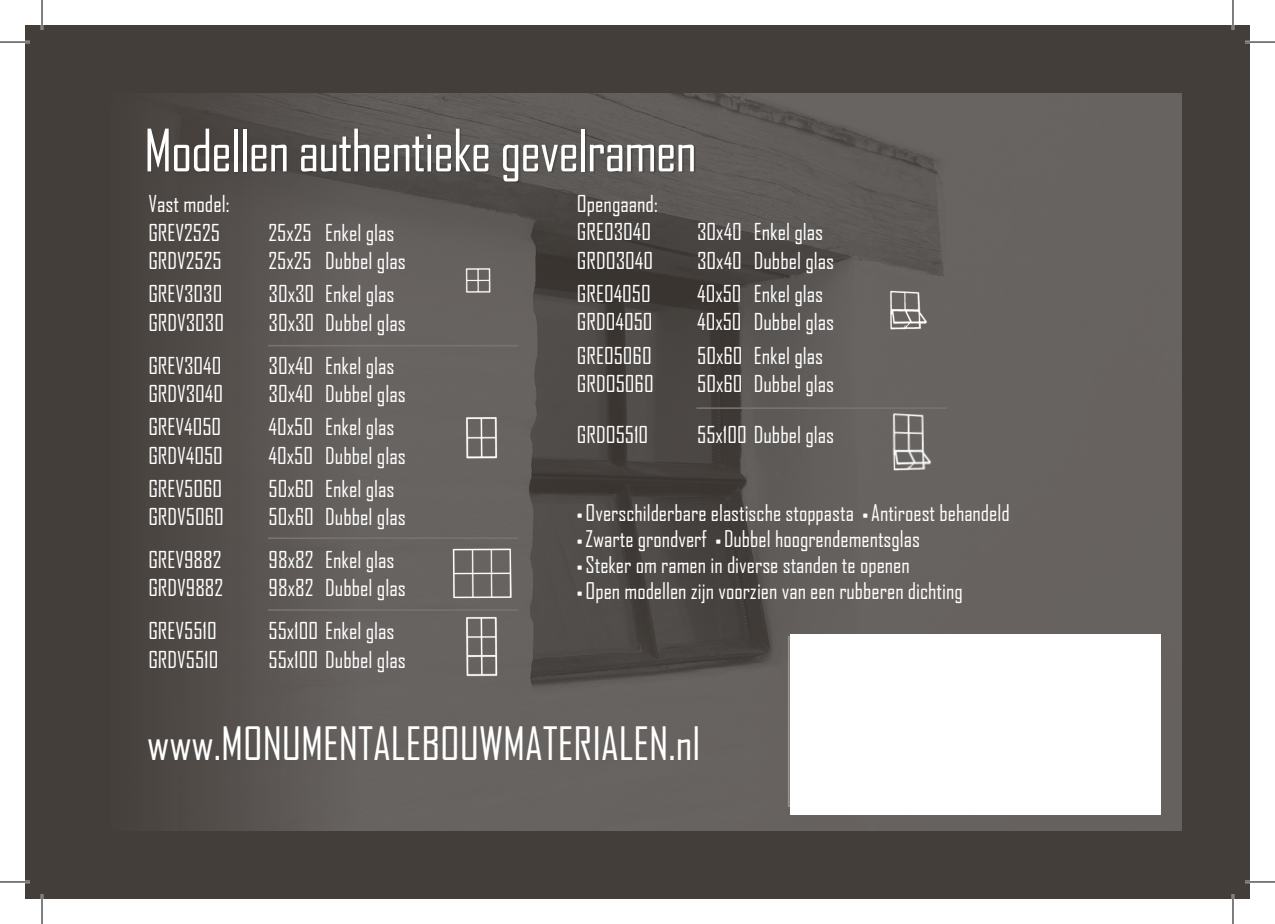
<style>
.page{position:relative;width:1275px;height:924px;background:#fff}
.page>*{position:absolute;margin:0;border:0;box-sizing:border-box;transform-origin:0 0}
.t1{font:56px "Agency FB";letter-spacing:-.02em;color:#fff}
.t2{font:44px "Agency FB";color:#fff}
.t3{font:22.4px "Agency FB";color:#fff}
.t4{font:22px "Agency FB";color:#fff}
.s1{font-size:14px}
</style>
<div class="page">
<div style="left:25px;top:25px;width:1225px;height:873px;background:#443e3a"></div>
<img style="left:170px;top:93px;width:1012px;height:737px">
<div style="left:147px;top:128px;width:549px;height:55px;background:#1a1a18;opacity:.35"></div>
<hr style="left:696px;top:407px;width:251px;height:2px;background:#79726f">
<img style="left:888px;top:289px;width:40px;height:41px">
<hr style="left:268px;top:345px;width:250px;height:1px;background:#79726f">
<hr style="left:268px;top:537px;width:250px;height:1px;background:#79726f">
<hr style="left:268px;top:609px;width:250px;height:1px;background:#79726f">
<img style="left:461px;top:264px;width:32px;height:32px">
<img style="left:464px;top:416px;width:34px;height:43px">
<img style="left:464px;top:615px;width:34px;height:63px">
<img style="left:452px;top:548px;width:59px;height:50px">
<img style="left:883px;top:411px;width:49px;height:61px">
<hr style="left:0;top:41px;width:30px;height:2px;background:#fff">
<hr style="left:1245px;top:41px;width:30px;height:2px;background:#fff">
<hr style="left:0;top:880px;width:30px;height:2px;background:#fff">
<hr style="left:1245px;top:880px;width:30px;height:2px;background:#fff">
<hr style="left:41px;top:0;width:2px;height:30px;background:#fff">
<hr style="left:41px;top:893px;width:2px;height:30px;background:#fff">
<hr style="left:1231px;top:0;width:3px;height:30px;background:#fff">
<hr style="left:1231px;top:893px;width:3px;height:30px;background:#fff">
<hr style="left:0;top:42px;width:30px;height:1px;background:#000">
<hr style="left:1245px;top:42px;width:30px;height:1px;background:#000">
<hr style="left:0;top:881px;width:30px;height:1px;background:#000">
<hr style="left:1245px;top:881px;width:30px;height:1px;background:#000">
<hr style="left:42px;top:0;width:1px;height:30px;background:#000">
<hr style="left:42px;top:893px;width:1px;height:30px;background:#000">
<hr style="left:1232px;top:0;width:1px;height:30px;background:#000">
<hr style="left:1232px;top:893px;width:1px;height:30px;background:#000">
<div style="left:790px;top:633px;width:371px;height:181px;background:#fff"></div>
<p class="t1" style="left:144px;top:116px;width:554px">Modellen authentieke gevelramen</p>
<p class="t3" style="left:577px;top:190px;width:82px">Opengaand:</p>
<p class="t3" style="left:577px;top:218px;width:76px">GRE03040</p>
<p class="t3" style="left:697px;top:218px;width:127px">30x40 Enkel glas</p>
<p class="t3" style="left:577px;top:246px;width:78px">GRDO3040</p>
<p class="t3" style="left:697px;top:246px;width:139px">30x40 Dubbel glas</p>
<p class="t3" style="left:577px;top:280px;width:75px">GRE04050</p>
<p class="t3" style="left:697px;top:280px;width:127px">40x50 Enkel glas</p>
<p class="t3" style="left:577px;top:308px;width:77px">GRD04050</p>
<p class="t3" style="left:697px;top:308px;width:139px">40x50 Dubbel glas</p>
<p class="t3" style="left:577px;top:341px;width:76px">GRE05060</p>
<p class="t3" style="left:697px;top:341px;width:127px">50x60 Enkel glas</p>
<p class="t3" style="left:577px;top:369px;width:78px">GRDO5060</p>
<p class="t3" style="left:697px;top:369px;width:139px">50x60 Dubbel glas</p>
<p class="t3" style="left:577px;top:420px;width:73px">GRDO5510</p>
<p class="t3" style="left:697px;top:420px;width:139px">55x100 Dubbel glas</p>
<p class="t3" style="left:148px;top:190px;width:83px">Vast model:</p>
<p class="t3" style="left:148px;top:218px;width:73px">GREV2525</p>
<p class="t3" style="left:268px;top:218px;width:127px">25x25 Enkel glas</p>
<p class="t3" style="left:148px;top:247px;width:75px">GRDV2525</p>
<p class="t3" style="left:268px;top:247px;width:139px">25x25 Dubbel glas</p>
<p class="t3" style="left:148px;top:280px;width:76px">GREV3030</p>
<p class="t3" style="left:268px;top:280px;width:127px">30x30 Enkel glas</p>
<p class="t3" style="left:148px;top:308px;width:77px">GRDV3030</p>
<p class="t3" style="left:268px;top:308px;width:139px">30x30 Dubbel glas</p>
<p class="t3" style="left:148px;top:351px;width:75px">GREV3040</p>
<p class="t3" style="left:268px;top:351px;width:127px">30x40 Enkel glas</p>
<p class="t3" style="left:148px;top:380px;width:76px">GRDV3040</p>
<p class="t3" style="left:268px;top:380px;width:139px">30x40 Dubbel glas</p>
<p class="t3" style="left:148px;top:413px;width:74px">GREV4050</p>
<p class="t3" style="left:268px;top:413px;width:127px">40x50 Enkel glas</p>
<p class="t3" style="left:148px;top:441px;width:76px">GRDV4050</p>
<p class="t3" style="left:268px;top:441px;width:139px">40x50 Dubbel glas</p>
<p class="t3" style="left:148px;top:474px;width:75px">GREV5060</p>
<p class="t3" style="left:268px;top:474px;width:127px">50x60 Enkel glas</p>
<p class="t3" style="left:148px;top:503px;width:77px">GRDV5060</p>
<p class="t3" style="left:268px;top:503px;width:139px">50x60 Dubbel glas</p>
<p class="t3" style="left:148px;top:545px;width:75px">GREV9882</p>
<p class="t3" style="left:268px;top:545px;width:127px">98x82 Enkel glas</p>
<p class="t3" style="left:148px;top:574px;width:76px">GRDV9882</p>
<p class="t3" style="left:268px;top:574px;width:139px">98x82 Dubbel glas</p>
<p class="t3" style="left:148px;top:617px;width:70px">GREV5510</p>
<p class="t3" style="left:268px;top:617px;width:127px">55x100 Enkel glas</p>
<p class="t3" style="left:148px;top:645px;width:72px">GRDV5510</p>
<p class="t3" style="left:268px;top:645px;width:139px">55x100 Dubbel glas</p>
<p class="t4" style="left:577px;top:499px;width:434px"><span class="s1">•</span> Overschilderbare elastische stoppasta <span class="s1">•</span> Antiroest behandeld</p>
<p class="t4" style="left:577px;top:525px;width:344px"><span class="s1">•</span> Zwarte grondverf <span class="s1">•</span> Dubbel hoogrendementsglas</p>
<p class="t4" style="left:577px;top:551px;width:334px"><span class="s1">•</span> Steker om ramen in diverse standen te openen</p>
<p class="t4" style="left:577px;top:577px;width:387px"><span class="s1">•</span> Open modellen zijn voorzien van een rubberen dichting</p>
<h2 class="t2" style="left:147px;top:716px;width:555px">www.MONUMENTALEBOUWMATERIALEN.nl</h2>
</div>
